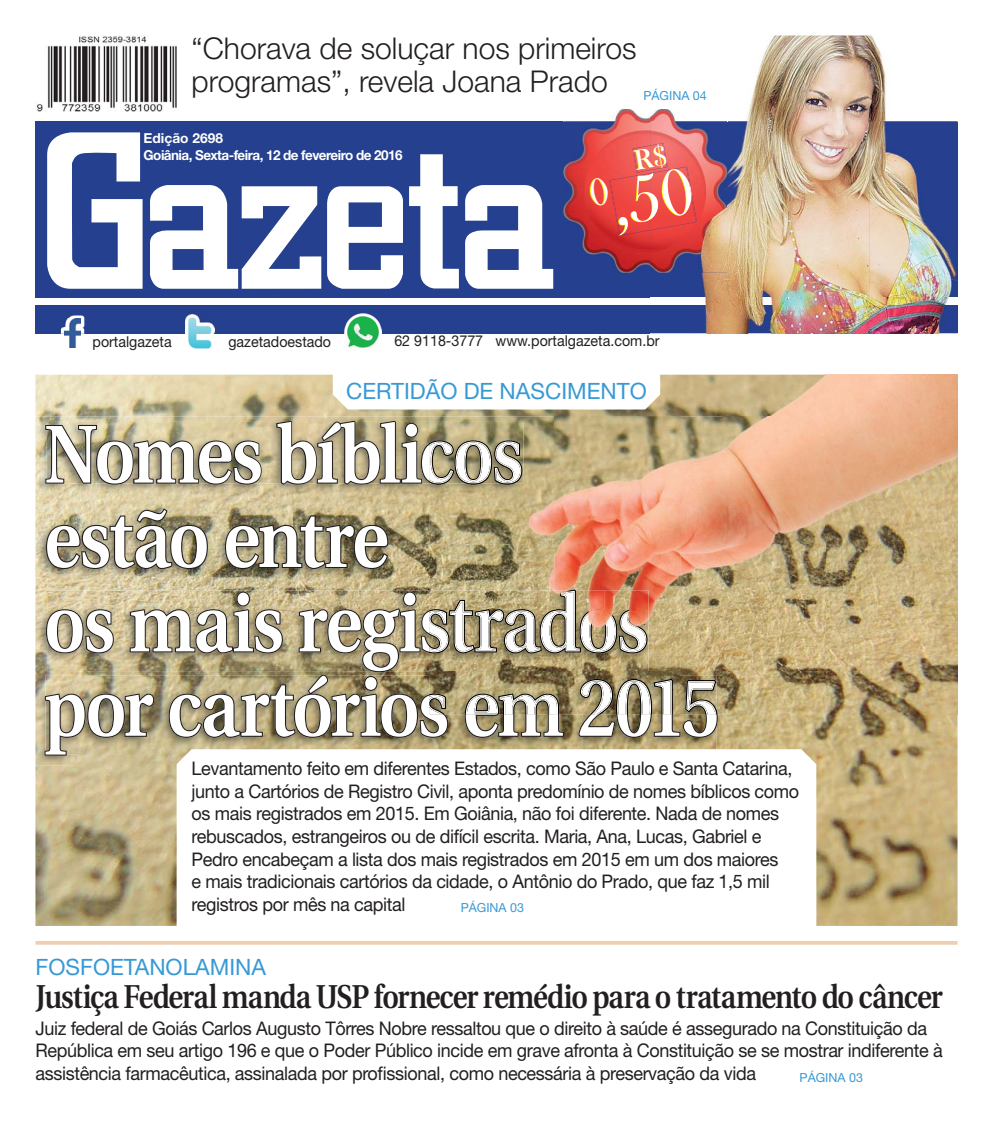
<style>
.page{position:relative;width:993px;height:1124px;background:#fff}
.page>*{position:absolute;margin:0;border:0;box-sizing:border-box;transform-origin:0 0}
.t1{font:600 81.75px/84.4px "Utopia";letter-spacing:-.025em;color:#fff;scale:.86 1}
.t2{font:68.25px "Bask Old Face";color:#fff}
.t3{font:600 33px "Utopia";letter-spacing:-.04em;color:#231f20;scale:.86 1}
.t4{font:300 30px/32.5px "Helvetica Neue";color:#231f20}
.t5{font:22.5px "Helvetica Neue";color:#3999d5}
.t6{font:18.75px/22.5px "Helvetica Neue";letter-spacing:-.02em;color:#231f20;scale:.96 1}
.t7{font:15px "Helvetica Neue";color:#231f20;scale:.95 1}
.t8{font:700 13.75px/16.5px "Helvetica Neue";letter-spacing:-.04em;color:#fff}
.t9{font:12.5px "Helvetica Neue";color:#3999d5}
</style>
<div class="page">
<img style="left:35px;top:374px;width:922px;height:551px">
<div style="left:35px;top:121px;width:922px;height:212px;background:#25408e"></div>
<svg style="left:47px;top:132px;width:95px;height:157px"></svg>
<svg style="left:465px;top:185px;width:88px;height:104px"></svg>
<svg style="left:150px;top:185px;width:171px;height:104px"></svg>
<svg style="left:327px;top:186px;width:76px;height:103px"></svg>
<svg style="left:409px;top:154px;width:50px;height:134px"></svg>
<div style="left:35px;top:298px;width:922px;height:6px;background:#fff"></div>
<img style="left:61px;top:315px;width:23px;height:33px">
<img style="left:65px;top:319px;width:16px;height:28px">
<img style="left:185px;top:314px;width:29px;height:35px">
<img style="left:344px;top:313px;width:37px;height:35px">
<img style="left:37px;top:36px;width:139px;height:76px">
<img style="left:563px;top:109px;width:130px;height:164px">
<img style="left:609px;top:173px;width:40px;height:63px">
<img style="left:632px;top:145px;width:17px;height:28px">
<img style="left:610px;top:173px;width:39px;height:62px">
<img style="left:633px;top:169px;width:16px;height:3px">
<img style="left:35px;top:416px;width:394px;height:174px">
<img style="left:35px;top:590px;width:43px;height:175px">
<img style="left:78px;top:672px;width:351px;height:2px">
<img style="left:717px;top:714px;width:4px;height:35px">
<img style="left:78px;top:755px;width:98px;height:10px">
<svg style="left:45px;top:420px;width:384px;height:65px;background:#938a70"></svg>
<svg style="left:45px;top:507px;width:128px;height:63px;background:#8a836b"></svg>
<div style="left:170px;top:525px;width:38px;height:44px;border:2px solid #231f20;border-radius:50%"></div>
<div style="left:180px;top:528px;width:18px;height:37px;border:2px solid #231f20;border-radius:50%"></div>
<svg style="left:224px;top:514px;width:165px;height:56px;background:#716951"></svg>
<svg style="left:46px;top:589px;width:383px;height:83px;background:#9a8f6f"></svg>
<svg style="left:44px;top:674px;width:673px;height:81px;background:#8d8262"></svg>
<img style="left:649px;top:35px;width:237px;height:86px">
<img style="left:726px;top:120px;width:160px;height:1px">
<img style="left:913px;top:333px;width:44px;height:1px">
<img style="left:649px;top:333px;width:264px;height:1px">
<img style="left:693px;top:121px;width:264px;height:212px">
<img style="left:649px;top:297px;width:44px;height:8px">
<img style="left:649px;top:298px;width:308px;height:6px">
<img style="left:667px;top:166px;width:29px;height:64px">
<img style="left:649px;top:167px;width:46px;height:63px">
<img style="left:649px;top:169px;width:42px;height:51px">
<img style="left:649px;top:169px;width:16px;height:1px">
<img style="left:429px;top:374px;width:396px;height:42px">
<img style="left:825px;top:374px;width:132px;height:340px">
<img style="left:680px;top:416px;width:145px;height:298px">
<img style="left:429px;top:416px;width:251px;height:259px">
<img style="left:432px;top:483px;width:81px;height:1px">
<img style="left:429px;top:422px;width:94px;height:61px">
<img style="left:429px;top:440px;width:93px;height:43px">
<img style="left:429px;top:590px;width:219px;height:81px">
<img style="left:449px;top:590px;width:198px;height:63px">
<svg style="left:716px;top:710px;width:1px;height:15px"></svg>
<img style="left:429px;top:675px;width:287px;height:39px">
<img style="left:464px;top:679px;width:252px;height:35px">
<svg style="left:333px;top:374px;width:327px;height:35px"></svg>
<svg style="left:176px;top:749px;width:640px;height:196px"></svg>
<svg style="left:35px;top:940px;width:922px;height:4px;fill:#f1ceb0"></svg>
<svg style="left:633px;top:143px;width:34px;height:26px"></svg>
<h3 class="t4" style="left:191px;top:35px;width:446px">“Chorava de soluçar nos primeiros programas”, revela Joana Prado</h3>
<p class="t9" style="left:643px;top:91px;width:65px">PÁGINA 04</p>
<p class="t8" style="left:144px;top:131px;width:260px">Edição 2698<br>Goiânia, Sexta-feira, 12 de fevereiro de 2016</p>
<h2 class="t2" style="left:587px;top:179px;width:104px;rotate:-10deg"><sup>0</sup>,50</h2>
<p class="t7" style="left:92px;top:336px;width:85px">portalgazeta</p>
<p class="t7" style="left:228px;top:336px;width:110px">gazetadoestado</p>
<p class="t7" style="left:394px;top:336px;width:280px">62 9118-3777 www.portalgazeta.com.br</p>
<p class="t5" style="left:346px;top:383px;width:302px">CERTIDÃO DE NASCIMENTO</p>
<h1 class="t1" style="left:44px;top:420px;width:786px">Nomes bíblicos<br>estão entre<br>os mais registrados por cartórios em 2015</h1>
<p class="t6" style="left:191px;top:759px;width:634px">Levantamento feito em diferentes Estados, como São Paulo e Santa Catarina, junto a Cartórios de Registro Civil, aponta predomínio de nomes bíblicos como os mais registrados em 2015. Em Goiânia, não foi diferente. Nada de nomes rebuscados, estrangeiros ou de difícil escrita. Maria, Ana, Lucas, Gabriel e Pedro encabeçam a lista dos mais registrados em 2015 em um dos maiores<br>e mais tradicionais cartórios da cidade, o Antônio do Prado, que faz 1,5 mil registros por mês na capital</p>
<p class="t9" style="left:460px;top:902px;width:65px">PÁGINA 03</p>
<p class="t5" style="left:35px;top:958px;width:232px">FOSFOETANOLAMINA</p>
<h3 class="t3" style="left:35px;top:982px;width:1056px">Justiça Federal manda USP fornecer remédio para o tratamento do câncer</h3>
<p class="t6" style="left:35px;top:1018px;width:946px">Juiz federal de Goiás Carlos Augusto Tôrres Nobre ressaltou que o direito à saúde é assegurado na Constituição da<br>República em seu artigo 196 e que o Poder Público incide em grave afronta à Constituição se se mostrar indiferente à assistência farmacêutica, assinalada por profissional, como necessária à preservação da vida</p>
<p class="t9" style="left:799px;top:1072px;width:65px">PÁGINA 03</p>
</div>
